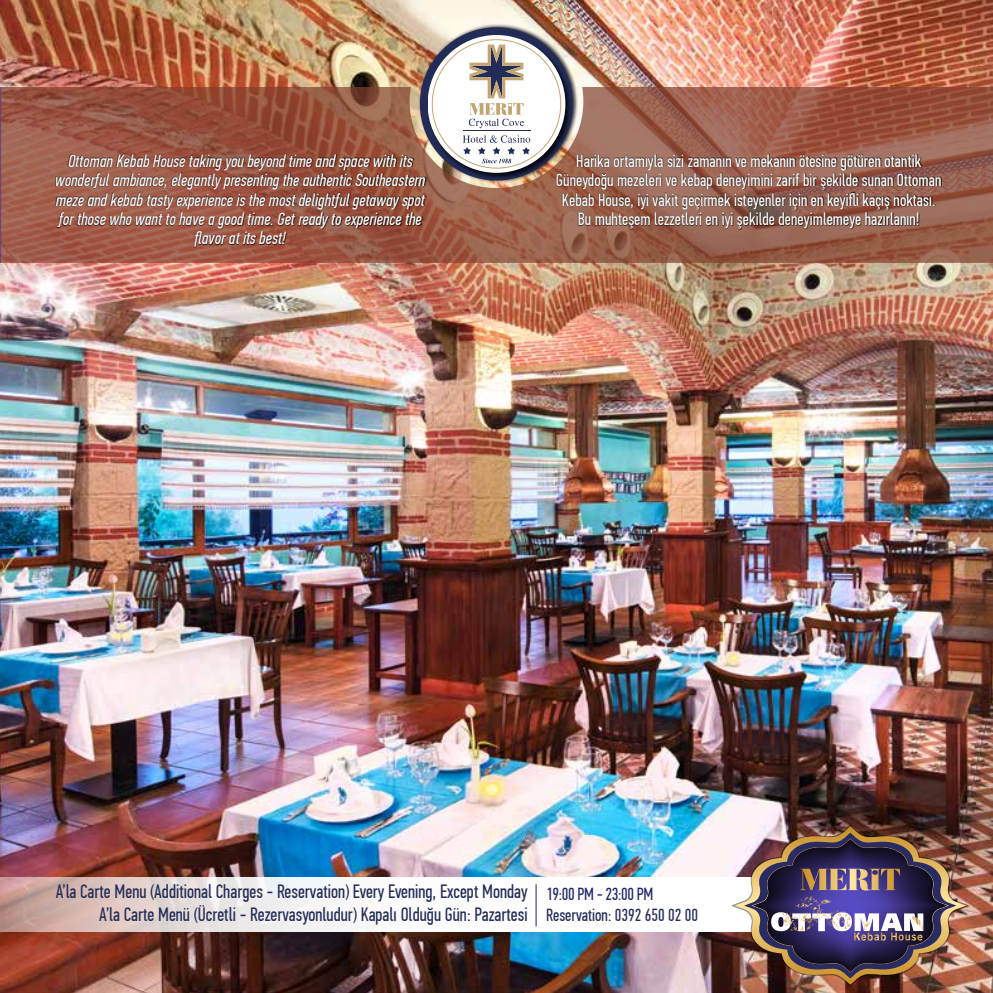
<style>
.page{position:relative;width:993px;height:993px;background:#fff}
.page>*{position:absolute;margin:0;border:0;box-sizing:border-box;transform-origin:0 0}
.t1{font:19.25px/23.1px "PF Din Text Comp Pro";color:#222c56;text-align:right}
.t2{font:italic 17.5px/19.2px "PF Din Text Comp Pro";color:#fff;text-align:center}
.t3{font:17.5px/19.2px "PF Din Text Comp Pro";color:#fff;text-align:center}
.t4{font:17.5px "PF Din Text Comp Pro";color:#222c56}
.t5{font:17.5px "PF Din Text Comp Pro";letter-spacing:-.02em;color:#202766}
</style>
<div class="page">
<img style="left:0;top:0;width:992px;height:992px">
<svg style="left:0;top:876px;width:731px;height:55px"></svg>
<hr style="left:535px;top:883px;width:1px;height:43px;background:#202766">
<img style="left:731px;top:824px;width:237px;height:162px">
<svg style="left:1px;top:87px;width:991px;height:176px;background:#9a5c48"></svg>
<svg style="left:555px;top:154px;width:386px;height:75px;background:#744b3e"></svg>
<svg style="left:55px;top:154px;width:371px;height:93px;background:#7c4535"></svg>
<svg style="left:0;top:87px;width:1px;height:176px"></svg>
<div style="left:418px;top:24px;width:160px;height:160px;background:#000;opacity:.75"></div>
<div style="left:420px;top:27px;width:153px;height:153px;background:#222c56;border-radius:50%"></div>
<div style="left:427px;top:35px;width:145px;height:144px;background:#000;opacity:.75"></div>
<div style="left:427px;top:35px;width:138px;height:138px;background:#fff;border-radius:69px"></div>
<hr style="left:462px;top:130px;width:68px;height:1px;background:#222c56">
<svg style="left:462px;top:135px;width:68px;height:28px"></svg>
<svg style="left:468px;top:45px;width:56px;height:83px"></svg>
<p class="t2" style="left:55px;top:152px;width:371px">Ottoman Kebab House taking you beyond time and space with its wonderful ambiance, elegantly presenting the authentic Southeastern meze and kebab tasty experience is the most delightful getaway spot for those who want to have a good time. Get ready to experience the flavor at its best!</p>
<p class="t3" style="left:555px;top:152px;width:387px">Harika ortamıyla sizi zamanın ve mekanın ötesine götüren otantik Güneydoğu mezeleri ve kebap deneyimini zarif bir şekilde sunan Ottoman Kebab House, iyi vakit geçirmek isteyenler için en keyifli kaçış noktası.<br>Bu muhteşem lezzetleri en iyi şekilde deneyimlemeye hazırlanın!</p>
<p class="t1" style="left:56px;top:880px;width:473px">A’la Carte Menu (Additional Charges - Reservation) Every Evening, Except Monday<br>A’la Carte Menü (Ücretli - Rezervasyonludur) Kapalı Olduğu Gün: Pazartesi</p>
<p class="t5" style="left:546px;top:883px;width:108px">19:00 PM - 23:00 PM</p>
<p class="t4" style="left:546px;top:904px;width:153px">Reservation: 0392 650 02 00</p>
</div>
